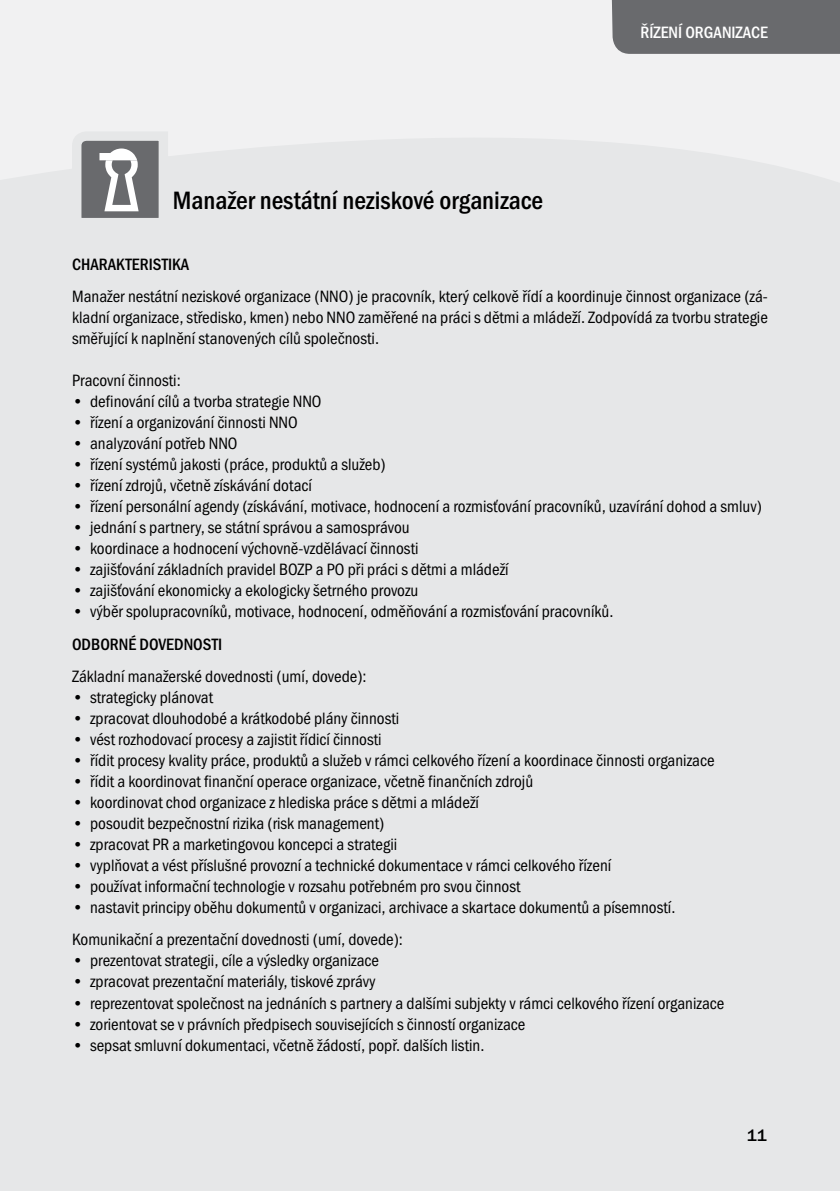
<style>
.page{position:relative;width:840px;height:1191px;background:#fff}
.page>*{position:absolute;margin:0;border:0;box-sizing:border-box;transform-origin:0 0}
.t1{font:500 condensed 26px "Franklin Got Itc TEE";color:#000}
.t2{font:condensed 17px/21px "Franklin Got Itc TEE";color:#000;text-align:justify}
.t3{font:500 condensed 17px "Franklin Got Itc TEE";color:#fff}
.t4{font:500 condensed 17px "Franklin Got Itc TEE";letter-spacing:.005em;color:#000}
.t5{font:500 condensed 17px "Franklin Got Itc TEE";letter-spacing:.06em;color:#000}
.t6{font:500 17px "Franklin Got Itc TEE";color:#000}
</style>
<div class="page">
<div style="left:0;top:0;width:839px;height:1191px;background:#f1f1f2"></div>
<div style="left:0;top:138px;width:839px;height:1053px;background:#e6e7e8"></div>
<svg style="left:67px;top:132px;width:106px;height:100px"></svg>
<div style="left:611px;top:0;width:228px;height:54px;background:#696a6d"></div>
<h1 class="t1" style="left:173px;top:186px;width:371px">MANAŽER NESTÁTNÍ NEZISKOVÉ ORGANIZACE</h1>
<p class="t3" style="left:640px;top:23px;width:129px">ŘÍZENÍ ORGANIZACE</p>
<p class="t3" style="left:703px;top:23px;width:9px">ANI</p>
<p class="t3" style="left:742px;top:23px;width:10px">C</p>
<p class="t5" style="left:72px;top:255px;width:118px">CHARAKTERISTIKA</p>
<p class="t2" style="left:72px;top:286px;width:697px">Manažer nestátní neziskové organizace (NNO) je pracovník, který celkově řídí a koordinuje činnost organizace (zá&shy;kladní organizace, středisko, kmen) nebo NNO zaměřené na práci s dětmi a mládeží. Zodpovídá za tvorbu strategie směřující k naplnění stanovených cílů společnosti.</p>
<p class="t2" style="left:72px;top:370px;width:110px">Pracovní činnosti:</p>
<p class="t2" style="left:72px;top:391px;width:251px">• definování cílů a tvorba strategie NNO</p>
<p class="t2" style="left:72px;top:412px;width:227px">• řízení a organizování činnosti NNO</p>
<p class="t2" style="left:72px;top:433px;width:167px">• analyzování potřeb NNO</p>
<p class="t2" style="left:72px;top:454px;width:315px">• řízení systémů jakosti (práce, produktů a služeb)</p>
<p class="t2" style="left:72px;top:475px;width:241px">• řízení zdrojů, včetně získávání dotací</p>
<p class="t2" style="left:72px;top:496px;width:691px">• řízení personální agendy (získávání, motivace, hodnocení a rozmisťování pracovníků, uzavírání dohod a smluv)</p>
<p class="t2" style="left:72px;top:517px;width:339px">• jednání s partnery, se státní správou a samosprávou</p>
<p class="t2" style="left:72px;top:538px;width:348px">• koordinace a hodnocení výchovně-vzdělávací činnosti</p>
<p class="t2" style="left:72px;top:559px;width:438px">• zajišťování základních pravidel BOZP a PO při práci s dětmi a mládeží</p>
<p class="t2" style="left:72px;top:580px;width:348px">• zajišťování ekonomicky a ekologicky šetrného provozu</p>
<p class="t2" style="left:72px;top:601px;width:542px">• výběr spolupracovníků, motivace, hodnocení, odměňování a rozmisťování pracovníků.</p>
<p class="t4" style="left:72px;top:634px;width:151px">ODBORNÉ DOVEDNOSTI</p>
<p class="t2" style="left:72px;top:666px;width:296px">Základní manažerské dovednosti (umí, dovede):</p>
<p class="t2" style="left:72px;top:687px;width:142px">• strategicky plánovat</p>
<p class="t2" style="left:72px;top:708px;width:328px">• zpracovat dlouhodobé a krátkodobé plány činnosti</p>
<p class="t2" style="left:72px;top:729px;width:311px">• vést rozhodovací procesy a zajistit řídicí činnosti</p>
<p class="t2" style="left:72px;top:750px;width:643px">• řídit procesy kvality práce, produktů a služeb v rámci celkového řízení a koordinace činnosti organizace</p>
<p class="t2" style="left:72px;top:771px;width:462px">• řídit a koordinovat finanční operace organizace, včetně finančních zdrojů</p>
<p class="t2" style="left:72px;top:792px;width:408px">• koordinovat chod organizace z hlediska práce s dětmi a mládeží</p>
<p class="t2" style="left:72px;top:813px;width:313px">• posoudit bezpečnostní rizika (risk management)</p>
<p class="t2" style="left:72px;top:834px;width:326px">• zpracovat PR a marketingovou koncepci a strategii</p>
<p class="t2" style="left:72px;top:855px;width:540px">• vyplňovat a vést příslušné provozní a technické dokumentace v rámci celkového řízení</p>
<p class="t2" style="left:72px;top:876px;width:450px">• používat informační technologie v rozsahu potřebném pro svou činnost</p>
<p class="t2" style="left:72px;top:891px;width:604px;line-height:32.4px">• nastavit principy oběhu dokumentů v organizaci, archivace a skartace dokumentů a písemností.<br>Komunikační a prezentační dovednosti (umí, dovede):</p>
<p class="t2" style="left:72px;top:950px;width:308px">• prezentovat strategii, cíle a výsledky organizace</p>
<p class="t2" style="left:72px;top:971px;width:305px">• zpracovat prezentační materiály, tiskové zprávy</p>
<p class="t2" style="left:72px;top:992px;width:653px">• reprezentovat společnost na jednáních s partnery a dalšími subjekty v rámci celkového řízení organizace</p>
<p class="t2" style="left:72px;top:1013px;width:454px">• zorientovat se v právních předpisech souvisejících s činností organizace</p>
<p class="t2" style="left:72px;top:1034px;width:413px">• sepsat smluvní dokumentaci, včetně žádostí, popř. dalších listin.</p>
<p class="t6" style="left:746px;top:1125px;width:21px">11</p>
</div>
